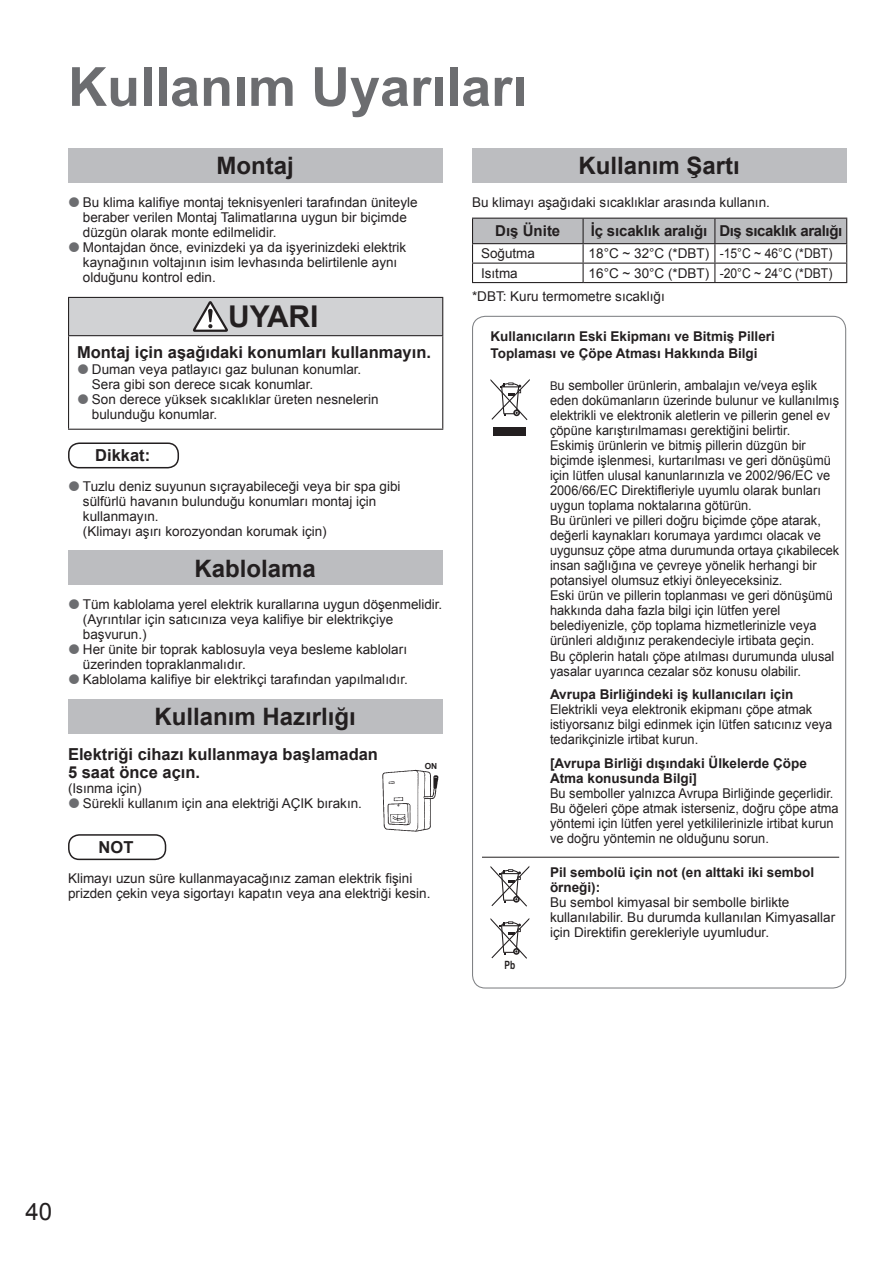
<style>
.page{position:relative;width:893px;height:1263px;background:#fff}
.page>*{position:absolute;margin:0;border:0;box-sizing:border-box;transform-origin:0 0}
.t1{font:700 54px "Arial";color:#6c6d70}
.t2{font:700 30px "Arial";color:#231f20}
.t3{font:700 24px "Arial";color:#231f20}
.t4{font:24px "Arial";color:#231f20}
.t5{font:700 16.5px/18px "Arial";color:#231f20}
.t6{font:700 15px "Arial";letter-spacing:-.01em;color:#231f20}
.t7{font:13.5px/15px "Arial";color:#231f20}
.t8{font:13.5px/15px "Arial";color:#231f20;scale:.95 1}
.t9{font:700 13.5px/15px "Arial";color:#231f20}
.t10{font:700 11.4px "Arial Narrow";color:#231f20;scale:.9 1}
.t11{font:700 8.4px "Arial";color:#231f20}
.s1{font-size:12px}
</style>
<div class="page">
<div style="left:68px;top:149px;width:374px;height:34px;background:#bcbdc0"></div>
<div style="left:69px;top:297px;width:374px;height:39px;background:#d1d2d4"></div>
<hr style="left:68px;top:297px;width:375px;height:1px;background:#231f20">
<hr style="left:68px;top:298px;width:1px;height:37px;background:#231f20">
<hr style="left:442px;top:298px;width:1px;height:37px;background:#231f20">
<hr style="left:68px;top:335px;width:375px;height:1px;background:#231f20">
<hr style="left:68px;top:336px;width:1px;height:93px;background:#231f20">
<hr style="left:442px;top:336px;width:1px;height:93px;background:#231f20">
<hr style="left:68px;top:429px;width:375px;height:1px;background:#231f20">
<svg style="left:193px;top:301px;width:35px;height:31px"></svg>
<div style="left:68px;top:442px;width:111px;height:26px;border:2px solid #231f20;border-radius:10px"></div>
<div style="left:68px;top:551px;width:374px;height:34px;background:#bcbdc0"></div>
<div style="left:68px;top:699px;width:374px;height:34px;background:#bcbdc0"></div>
<img style="left:382px;top:769px;width:57px;height:63px">
<div style="left:68px;top:834px;width:98px;height:26px;border:2px solid #231f20;border-radius:10px"></div>
<div style="left:472px;top:149px;width:374px;height:34px;background:#bcbdc0"></div>
<hr style="left:583px;top:282px;width:264px;height:1px;background:#231f20">
<svg style="left:472px;top:218px;width:375px;height:64px"></svg>
<hr style="left:472px;top:282px;width:111px;height:1px;background:#231f20">
<hr style="left:482px;top:857px;width:357px;height:1px;background:#231f20">
<svg style="left:490px;top:379px;width:40px;height:41px"></svg>
<div style="left:494px;top:428px;width:32px;height:8px;background:#231f20"></div>
<svg style="left:490px;top:866px;width:39px;height:40px"></svg>
<svg style="left:490px;top:918px;width:39px;height:41px"></svg>
<h1 class="t1" style="left:68px;top:57px;width:461px">Kullanım Uyarıları</h1>
<h3 class="t3" style="left:216px;top:153px;width:79px">Montaj</h3>
<p class="t7" style="left:83px;top:195px;width:336px">Bu klima kalifiye montaj teknisyenleri tarafından üniteyle beraber verilen Montaj Talimatlarına uygun bir biçimde düzgün olarak monte edilmelidir.<br>Montajdan önce, evinizdeki ya da işyerinizdeki elektrik kaynağının voltajının isim levhasında belirtilenle aynı olduğunu kontrol edin.</p>
<h2 class="t2" style="left:228px;top:300px;width:92px">UYARI</h2>
<p class="t5" style="left:77px;top:344px;width:355px">Montaj için aşağıdaki konumları kullanmayın.</p>
<p class="t7" style="left:92px;top:362px;width:288px">Duman veya patlayıcı gaz bulunan konumlar.<br>Sera gibi son derece sıcak konumlar.<br>Son derece yüksek sıcaklıklar üreten nesnelerin bulunduğu konumlar.</p>
<p class="t5" style="left:95px;top:446px;width:57px">Dikkat:</p>
<p class="t7" style="left:83px;top:479px;width:319px">Tuzlu deniz suyunun sıçrayabileceği veya bir spa gibi sülfürlü havanın bulunduğu konumları montaj için kullanmayın.<br>(Klimayı aşırı korozyondan korumak için)</p>
<h3 class="t3" style="left:194px;top:555px;width:123px">Kablolama</h3>
<p class="t7" style="left:83px;top:597px;width:361px">Tüm kablolama yerel elektrik kurallarına uygun döşenmelidir. (Ayrıntılar için satıcınıza veya kalifiye bir elektrikçiye başvurun.)<br>Her ünite bir toprak kablosuyla veya besleme kabloları üzerinden topraklanmalıdır.<br>Kablolama kalifiye bir elektrikçi tarafından yapılmalıdır.</p>
<h3 class="t3" style="left:154px;top:703px;width:203px">Kullanım Hazırlığı</h3>
<p class="t5" style="left:68px;top:745px;width:311px">Elektriği cihazı kullanmaya başlamadan<br>5 saat önce açın.</p>
<p class="t7" style="left:83px;top:781px;width:281px;text-indent:-15px">(Isınma için)<br>Sürekli kullanım için ana elektriği AÇIK bırakın.</p>
<p class="t11" style="left:425px;top:761px;width:14px">ON</p>
<p class="t5" style="left:99px;top:838px;width:36px">NOT</p>
<p class="t7" style="left:68px;top:871px;width:364px">Klimayı uzun süre kullanmayacağınız zaman elektrik fişini prizden çekin veya sigortayı kapatın veya ana elektriği kesin.</p>
<h3 class="t3" style="left:578px;top:153px;width:163px">Kullanım Şartı</h3>
<p class="t7" style="left:472px;top:195px;width:299px">Bu klimayı aşağıdaki sıcaklıklar arasında kullanın.</p>
<p class="t6" style="left:495px;top:223px;width:67px">Dış Ünite</p>
<p class="t6" style="left:591px;top:223px;width:253px">İç sıcaklık aralığı Dış sıcaklık aralığı</p>
<p class="t7" style="left:481px;top:246px;width:56px">Soğutma</p>
<p class="t7" style="left:589px;top:246px;width:245px">18°C ~ 32°C (*DBT) -15°C ~ 46°C (*DBT)</p>
<p class="t7" style="left:481px;top:265px;width:38px">Isıtma</p>
<p class="t7" style="left:472px;top:261px;width:362px;line-height:23.4px;text-indent:117px">16°C ~ 30°C (*DBT) -20°C ~ 24°C (*DBT) *DBT: Kuru termometre sıcaklığı</p>
<p class="t9" style="left:490px;top:328px;width:286px;line-height:16.5px">Kullanıcıların Eski Ekipmanı ve Bitmiş Pilleri<br>Toplaması ve Çöpe Atması Hakkında Bilgi</p>
<p class="t8" style="left:550px;top:378px;width:306px"><span class="s1">B</span>u semboller ürünlerin, ambalajın ve/veya eşlik eden dokümanların üzerinde bulunur ve kullanılmış elektrikli ve elektronik aletlerin ve pillerin genel ev çöpüne karıştırılmaması gerektiğini belirtir.<br>Eskimiş ürünlerin ve bitmiş pillerin düzgün bir biçimde işlenmesi, kurtarılması ve geri dönüşümü için lütfen ulusal kanunlarınızla ve 2002/96/EC ve 2006/66/EC Direktifleriyle uyumlu olarak bunları uygun toplama noktalarına götürün.<br>Bu ürünleri ve pilleri doğru biçimde çöpe atarak, değerli kaynakları korumaya yardımcı olacak ve uygunsuz çöpe atma durumunda ortaya çıkabilecek insan sağlığına ve çevreye yönelik herhangi bir potansiyel olumsuz etkiyi önleyeceksiniz.<br>Eski ürün ve pillerin toplanması ve geri dönüşümü hakkında daha fazla bilgi için lütfen yerel belediyenizle, çöp toplama hizmetlerinizle veya ürünleri aldığınız perakendeciyle irtibata geçin.<br>Bu çöplerin hatalı çöpe atılması durumunda ulusal yasalar uyarınca cezalar söz konusu olabilir.</p>
<p class="t9" style="left:550px;top:687px;width:245px">Avrupa Birliğindeki iş kullanıcıları için</p>
<p class="t8" style="left:550px;top:702px;width:299px">Elektrikli veya elektronik ekipmanı çöpe atmak istiyorsanız bilgi edinmek için lütfen satıcınız veya tedarikçinizle irtibat kurun.</p>
<p class="t9" style="left:550px;top:755px;width:258px">[Avrupa Birliği dışındaki Ülkelerde Çöpe<br>Atma konusunda Bilgi]</p>
<p class="t8" style="left:550px;top:785px;width:305px">Bu semboller yalnızca Avrupa Birliğinde geçerlidir.<br>Bu öğeleri çöpe atmak isterseniz, doğru çöpe atma yöntemi için lütfen yerel yetkililerinizle irtibat kurun ve doğru yöntemin ne olduğunu sorun.</p>
<p class="t10" style="left:505px;top:958px;width:13px">Pb</p>
<p class="t9" style="left:550px;top:865px;width:266px">Pil sembolü için not (en alttaki iki sembol örneği):</p>
<p class="t7" style="left:550px;top:895px;width:287px">Bu sembol kimyasal bir sembolle birlikte kullanılabilir. Bu durumda kullanılan Kimyasallar için Direktifin gerekleriyle uyumludur.</p>
<h3 class="t4" style="left:26px;top:1198px;width:28px">40</h3>
</div>
